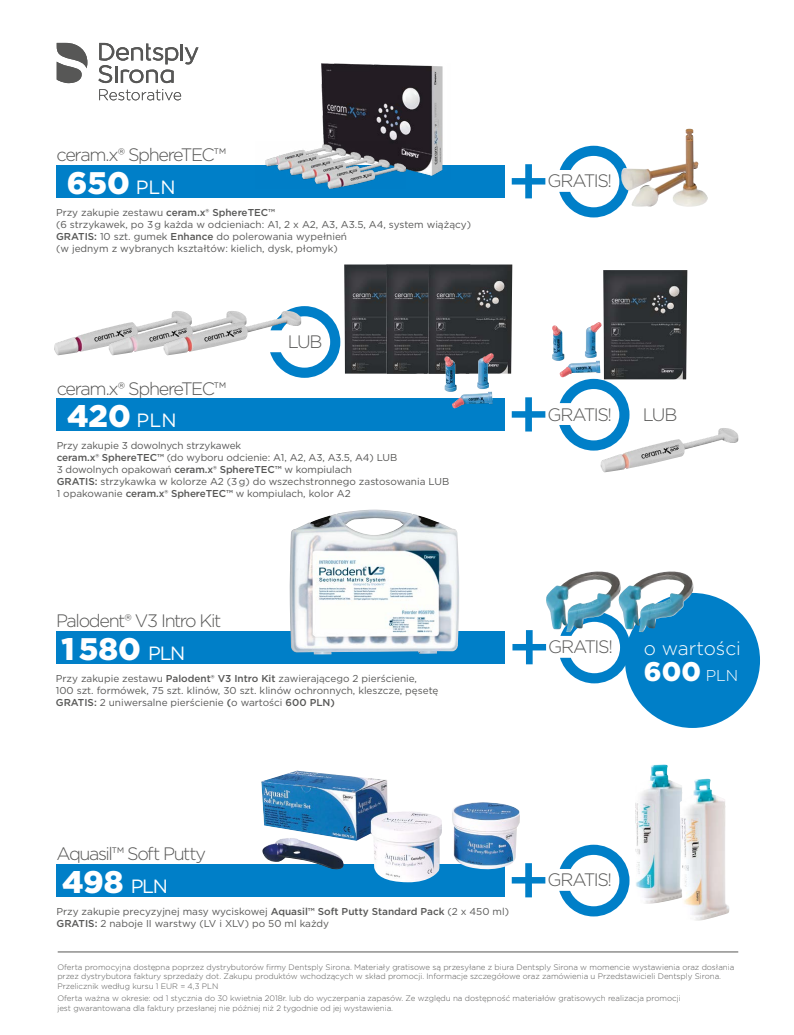
<style>
.page{position:relative;width:794px;height:1035px;background:#fff}
.page>*{position:absolute;margin:0;border:0;box-sizing:border-box;transform-origin:0 0}
.t1{font:900 31.2px "Gotham";color:#fff}
.t2{font:900 26.9px "Gotham";color:#fff}
.t3{font:300 19px "Gotham";color:#fff}
.t4{font:300 18px "Gotham";letter-spacing:-.075em;color:#575756}
.t5{font:10px/12px "Gotham";color:#575756}
.t6{font:300 8px/9.6px "Gotham";letter-spacing:-.005em;color:#575756}
.s1{font-weight:400;font-size:19.2px}
.s2{font-weight:500}
.s3{font-weight:300;font-size:15.7px}
</style>
<div class="page">
<svg style="left:512px;top:630px;width:34px;height:34px"></svg>
<svg style="left:560px;top:633px;width:70px;height:50px"></svg>
<div style="left:56px;top:631px;width:449px;height:33px;background:#007fc8"></div>
<img style="left:290px;top:509px;width:169px;height:145px">
<hr style="left:180px;top:44px;width:3px;height:16px;background:#575756">
<svg style="left:185px;top:47px;width:13px;height:17px"></svg>
<svg style="left:98px;top:43px;width:80px;height:40px"></svg>
<svg style="left:57px;top:43px;width:30px;height:40px"></svg>
<svg style="left:99px;top:89px;width:82px;height:11px"></svg>
<hr style="left:58px;top:951px;width:680px;height:1px;background:#575756">
<div style="left:57px;top:864px;width:448px;height:33px;background:#007fc8"></div>
<svg style="left:512px;top:863px;width:33px;height:34px"></svg>
<svg style="left:559px;top:844px;width:70px;height:72px"></svg>
<img style="left:261px;top:770px;width:259px;height:112px">
<img style="left:635px;top:764px;width:43px;height:139px">
<img style="left:678px;top:778px;width:51px;height:142px">
<svg style="left:512px;top:397px;width:33px;height:34px"></svg>
<svg style="left:559px;top:379px;width:70px;height:71px"></svg>
<svg style="left:271px;top:306px;width:69px;height:72px"></svg>
<svg style="left:512px;top:164px;width:33px;height:34px"></svg>
<svg style="left:559px;top:146px;width:61px;height:71px"></svg>
<div style="left:57px;top:165px;width:448px;height:33px;background:#007fc8"></div>
<img style="left:620px;top:128px;width:88px;height:79px">
<img style="left:322px;top:64px;width:121px;height:112px">
<img style="left:265px;top:142px;width:141px;height:47px">
<div style="left:57px;top:398px;width:448px;height:33px;background:#007fc8"></div>
<img style="left:600px;top:428px;width:138px;height:44px">
<img style="left:54px;top:327px;width:55px;height:28px">
<img style="left:109px;top:320px;width:54px;height:35px">
<img style="left:163px;top:311px;width:138px;height:44px">
<div style="left:625px;top:593px;width:135px;height:135px;background:#007fc8;border-radius:50%"></div>
<img style="left:546px;top:571px;width:71px;height:62px">
<img style="left:617px;top:571px;width:77px;height:62px">
<img style="left:344px;top:264px;width:168px;height:109px">
<img style="left:386px;top:264px;width:84px;height:109px">
<img style="left:444px;top:353px;width:51px;height:56px">
<img style="left:603px;top:270px;width:84px;height:109px">
<img style="left:552px;top:322px;width:50px;height:55px">
<h3 class="t4" style="left:57px;top:144px;width:171px">ceram.x® SphereTEC™</h3>
<h1 class="t1" style="left:67px;top:161px;width:110px">650 <span class="s1">PLN</span></h1>
<p class="t5" style="left:56px;top:207px;width:416px">Przy zakupie zestawu <span class="s2">ceram.x® SphereTEC™<br></span>(6 strzykawek, po 3 g każda w odcieniach: A1, 2 x A2, A3, A3.5, A4, system wiążący)<br><span class="s2">GRATIS:</span> 10 szt. gumek <span class="s2">Enhance</span> do polerowania wypełnień<br>(w jednym z wybranych kształtów: kielich, dysk, płomyk)</p>
<h3 class="t4" style="left:57px;top:377px;width:171px">ceram.x® SphereTEC™</h3>
<h1 class="t1" style="left:67px;top:395px;width:111px">420 <span class="s1">PLN</span></h1>
<h3 class="t4" style="left:288px;top:330px;width:36px">LUB</h3>
<p class="t5" style="left:57px;top:440px;width:394px">Przy zakupie 3 dowolnych strzykawek<br><span class="s2">ceram.x® SphereTEC™</span> (do wyboru odcienie: A1, A2, A3, A3.5, A4) LUB<br>3 dowolnych opakowań <span class="s2">ceram.x® SphereTEC™</span> w kompiulach<br><span class="s2">GRATIS:</span> strzykawka w kolorze A2 (3 g) do wszechstronnego zastosowania LUB 1 opakowanie <span class="s2">ceram.x® SphereTEC™</span> w kompiulach, kolor A2</p>
<h3 class="t4" style="left:56px;top:609px;width:167px">Palodent® V3 Intro Kit</h3>
<h1 class="t1" style="left:62px;top:627px;width:125px">1 580 <span class="s1">PLN</span></h1>
<p class="t5" style="left:56px;top:672px;width:384px">Przy zakupie zestawu <span class="s2">Palodent® V3 Intro Kit</span> zawierającego 2 pierścienie,<br>100 szt. formówek, 75 szt. klinów, 30 szt. klinów ochronnych, kleszcze, pęsetę<br><span class="s2">GRATIS:</span> 2 uniwersalne pierścienie <span class="s2">(</span>o wartości <span class="s2">600 PLN)</span></p>
<h3 class="t4" style="left:547px;top:170px;width:66px">GRATIS!</h3>
<h3 class="t4" style="left:547px;top:403px;width:66px">GRATIS!</h3>
<h3 class="t4" style="left:643px;top:403px;width:36px">LUB</h3>
<h3 class="t4" style="left:548px;top:635px;width:66px">GRATIS!</h3>
<h3 class="t3" style="left:644px;top:636px;width:99px">o wartości</h3>
<h2 class="t2" style="left:644px;top:653px;width:96px">600 <span class="s3">PLN</span></h2>
<h3 class="t4" style="left:57px;top:842px;width:151px">Aquasil™ Soft Putty</h3>
<h1 class="t1" style="left:62px;top:860px;width:107px">498 <span class="s1">PLN</span></h1>
<p class="t5" style="left:57px;top:905px;width:454px">Przy zakupie precyzyjnej masy wyciskowej <span class="s2">Aquasil™ Soft Putty Standard Pack</span> (2 x 450 ml)<br><span class="s2">GRATIS:</span> 2 naboje II warstwy (LV i XLV) po 50 ml każdy</p>
<h3 class="t4" style="left:547px;top:868px;width:66px">GRATIS!</h3>
<p class="t6" style="left:57px;top:961px;width:678px">Oferta promocyjna dostępna poprzez dystrybutorów firmy Dentsply Sirona. Materiały gratisowe są przesyłane z biura Dentsply Sirona w momencie wystawienia oraz dosłania przez dystrybutora faktury sprzedaży dot. Zakupu produktów wchodzących w skład promocji. Informacje szczegółowe oraz zamówienia u Przedstawicieli Dentsply Sirona.<br>Przelicznik według kursu 1 EUR = 4,3 PLN</p>
<p class="t6" style="left:57px;top:993px;width:625px">Oferta ważna w okresie: od 1 stycznia do 30 kwietnia 2018r. lub do wyczerpania zapasów. Ze względu na dostępność materiałów gratisowych realizacja promocji jest gwarantowana dla faktury przesłanej nie później niż 2 tygodnie od jej wystawienia.</p>
</div>
